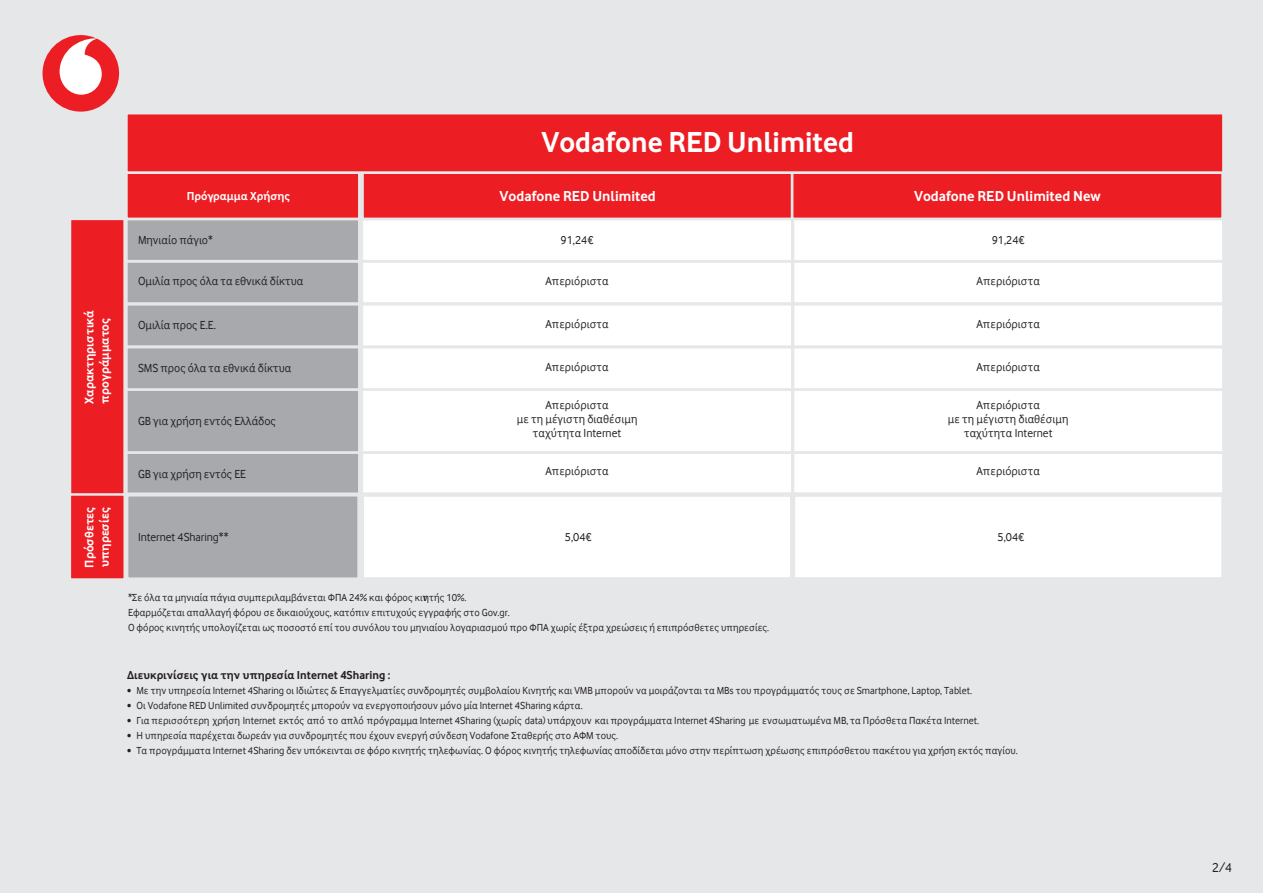
<style>
.page{position:relative;width:1263px;height:893px;background:#e6e7e8}
.page>*{position:absolute;margin:0;border:0;box-sizing:border-box;transform-origin:0 0}
.t1{font:700 30px "Vodafone Rg";color:#fff}
.t2{font:700 15px "Vodafone Rg";color:#fff}
.t3{font:13.5px "Vodafone Rg";color:#231f20}
.t4{font:700 12.75px/15.3px "Vodafone Rg";color:#fff}
.t5{font:12px/14.4px "Vodafone Rg";color:#231f20;text-align:center}
.t6{font:700 12px "Vodafone Rg";color:#231f20}
.t7{font:700 12px "Vodafone Rg";color:#fff}
.t8{font:10.5px/15px "Vodafone Rg";color:#231f20}
.s1{font-size:9px}
</style>
<div class="page">
<div style="left:125px;top:388px;width:236px;height:66px;background:#a7a9ac;border:3px solid #e6e7e8"></div>
<div style="left:125px;top:451px;width:236px;height:45px;background:#a7a9ac;border:3px solid #e6e7e8"></div>
<div style="left:43px;top:35px;width:76px;height:77px;background:#ed1d24;border-radius:50%"></div>
<svg style="left:60px;top:38px;width:42px;height:57px"></svg>
<div style="left:69px;top:217px;width:57px;height:279px;background:#ed1d24;border:3px solid #e6e7e8"></div>
<div style="left:69px;top:493px;width:57px;height:88px;background:#ed1d24;border:2px solid #e6e7e8"></div>
<div style="left:125px;top:346px;width:236px;height:45px;background:#a7a9ac;border:3px solid #e6e7e8"></div>
<div style="left:125px;top:260px;width:236px;height:45px;background:#a7a9ac;border:3px solid #e6e7e8"></div>
<div style="left:125px;top:217px;width:236px;height:46px;background:#a7a9ac;border:3px solid #e6e7e8"></div>
<div style="left:125px;top:303px;width:236px;height:45px;background:#a7a9ac;border:3px solid #e6e7e8"></div>
<div style="left:124px;top:492px;width:237px;height:89px;background:#a7a9ac;border:4px solid #e6e7e8"></div>
<div style="left:125px;top:171px;width:236px;height:49px;background:#ed1d24;border:3px solid #e6e7e8"></div>
<div style="left:360px;top:388px;width:434px;height:66px;background:#fff;border:3px solid #e6e7e8"></div>
<div style="left:360px;top:451px;width:434px;height:45px;background:#fff;border:3px solid #e6e7e8"></div>
<div style="left:360px;top:346px;width:434px;height:45px;background:#fff;border:3px solid #e6e7e8"></div>
<div style="left:360px;top:260px;width:434px;height:45px;background:#fff;border:3px solid #e6e7e8"></div>
<div style="left:360px;top:217px;width:434px;height:46px;background:#fff;border:3px solid #e6e7e8"></div>
<div style="left:360px;top:303px;width:434px;height:45px;background:#fff;border:3px solid #e6e7e8"></div>
<div style="left:360px;top:492px;width:435px;height:90px;background:#fff;border:4px solid #e6e7e8"></div>
<div style="left:361px;top:171px;width:433px;height:49px;background:#ed1d24;border:3px solid #e6e7e8"></div>
<div style="left:791px;top:388px;width:434px;height:66px;background:#fff;border:3px solid #e6e7e8"></div>
<div style="left:791px;top:451px;width:434px;height:45px;background:#fff;border:3px solid #e6e7e8"></div>
<div style="left:791px;top:346px;width:434px;height:45px;background:#fff;border:3px solid #e6e7e8"></div>
<div style="left:791px;top:260px;width:434px;height:45px;background:#fff;border:3px solid #e6e7e8"></div>
<div style="left:791px;top:217px;width:434px;height:46px;background:#fff;border:3px solid #e6e7e8"></div>
<div style="left:791px;top:303px;width:434px;height:45px;background:#fff;border:3px solid #e6e7e8"></div>
<div style="left:791px;top:492px;width:435px;height:90px;background:#fff;border:4px solid #e6e7e8"></div>
<div style="left:791px;top:171px;width:433px;height:49px;background:#ed1d24;border:3px solid #e6e7e8"></div>
<div style="left:125px;top:112px;width:1100px;height:62px;background:#ed1d24;border:3px solid #e6e7e8"></div>
<p class="t4" style="left:82px;top:404px;width:95px;rotate:-90deg">Χαρακτηριστικά προγράμματος</p>
<p class="t4" style="left:82px;top:568px;width:63px;rotate:-90deg">Πρόσθετες υπηρεσίες</p>
<h1 class="t1" style="left:541px;top:125px;width:314px">Vodafone RED Unlimited</h1>
<p class="t7" style="left:187px;top:189px;width:105px">Πρόγραμμα Χρήσης</p>
<h2 class="t2" style="left:500px;top:187px;width:158px">Vodafone RED Unlimited</h2>
<p class="t5" style="left:138px;top:232px;width:76px">Μηνιαίο πάγιο*</p>
<p class="t5" style="left:138px;top:274px;width:167px">Ομιλία προς όλα τα εθνικά δίκτυα</p>
<p class="t5" style="left:561px;top:232px;width:34px">91,24€</p>
<p class="t5" style="left:545px;top:274px;width:65px">Απεριόριστα</p>
<p class="t5" style="left:138px;top:318px;width:79px">Ομιλία προς Ε.Ε.</p>
<p class="t5" style="left:545px;top:317px;width:65px">Απεριόριστα</p>
<p class="t5" style="left:138px;top:361px;width:155px">SMS προς όλα τα εθνικά δίκτυα</p>
<p class="t5" style="left:545px;top:360px;width:65px">Απεριόριστα</p>
<p class="t5" style="left:138px;top:413px;width:139px">GB για χρήση εντός Ελλάδος</p>
<p class="t5" style="left:138px;top:466px;width:109px">GB για χρήση εντός ΕΕ</p>
<p class="t5" style="left:517px;top:397px;width:122px">Απεριόριστα<br>με τη μέγιστη διαθέσιμη ταχύτητα Internet</p>
<p class="t5" style="left:545px;top:464px;width:65px">Απεριόριστα</p>
<p class="t5" style="left:138px;top:529px;width:92px">Internet 4Sharing**</p>
<p class="t5" style="left:565px;top:529px;width:28px">5,04€</p>
<p class="t8" style="left:128px;top:590px;width:643px">*Σε όλα τα μηνιαία πάγια συμπεριλαμβάνεται ΦΠΑ 24% και φόρος κινητής 10%.<br>Εφαρμόζεται απαλλαγή φόρου σε δικαιούχους, κατόπιν επιτυχούς εγγραφής στο Gov.gr.<br>Ο φόρος κινητής υπολογίζεται ως ποσοστό επί του συνόλου του μηνιαίου λογαριασμού προ ΦΠΑ χωρίς έξτρα χρεώσεις ή επιπρόσθετες υπηρεσίες.</p>
<h2 class="t2" style="left:914px;top:187px;width:188px">Vodafone RED Unlimited New</h2>
<p class="t5" style="left:992px;top:232px;width:34px">91,24€</p>
<p class="t5" style="left:976px;top:274px;width:65px">Απεριόριστα</p>
<p class="t5" style="left:976px;top:317px;width:65px">Απεριόριστα</p>
<p class="t5" style="left:976px;top:360px;width:65px">Απεριόριστα</p>
<p class="t5" style="left:948px;top:397px;width:122px">Απεριόριστα<br>με τη μέγιστη διαθέσιμη ταχύτητα Internet</p>
<p class="t5" style="left:976px;top:464px;width:65px">Απεριόριστα</p>
<p class="t5" style="left:997px;top:529px;width:28px">5,04€</p>
<p class="t6" style="left:127px;top:668px;width:264px">Διευκρινίσεις για την υπηρεσία Internet 4Sharing :</p>
<p class="t8" style="left:127px;top:683px;width:846px"><span class="s1">•</span> Με την υπηρεσία Internet 4Sharing οι Ιδιώτες &amp; Επαγγελματίες συνδρομητές συμβολαίου Κινητής και VMB μπορούν να μοιράζονται τα MBs του προγράμματός τους σε Smartphone, Laptop, Tablet.</p>
<p class="t8" style="left:127px;top:698px;width:457px"><span class="s1">•</span> Οι Vodafone RED Unlimited συνδρομητές μπορούν να ενεργοποιήσουν μόνο μία Internet 4Sharing κάρτα.</p>
<p class="t8" style="left:127px;top:713px;width:853px"><span class="s1">•</span> Για περισσότερη χρήση Internet εκτός από το απλό πρόγραμμα Internet 4Sharing (χωρίς data) υπάρχουν και προγράμματα Internet 4Sharing με ενσωματωμένα MB, τα Πρόσθετα Πακέτα Internet.</p>
<p class="t8" style="left:127px;top:728px;width:492px"><span class="s1">•</span> Η υπηρεσία παρέχεται δωρεάν για συνδρομητές που έχουν ενεργή σύνδεση Vodafone Σταθερής στο ΑΦΜ τους.</p>
<p class="t8" style="left:127px;top:743px;width:892px"><span class="s1">•</span> Tα προγράμματα Internet 4Sharing δεν υπόκεινται σε φόρο κινητής τηλεφωνίας. Ο φόρος κινητής τηλεφωνίας αποδίδεται μόνο στην περίπτωση χρέωσης επιπρόσθετου πακέτου για χρήση εκτός παγίου.</p>
<p class="t3" style="left:1212px;top:860px;width:22px">2/4</p>
</div>
